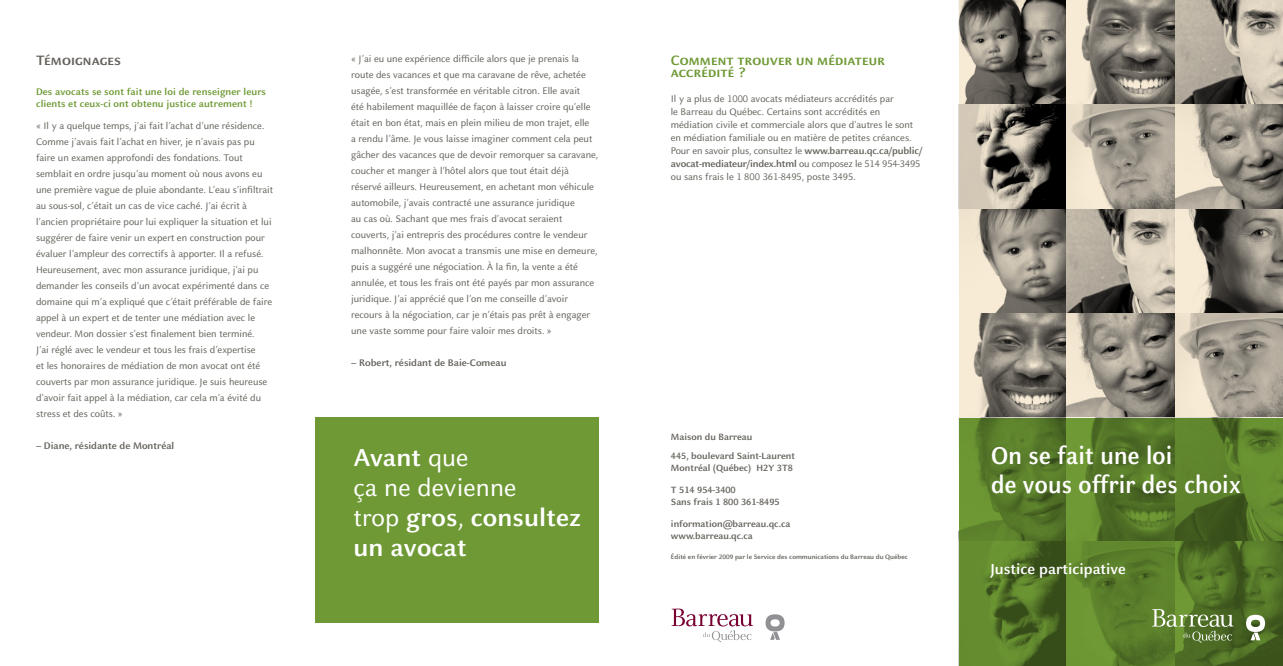
<style>
.page{position:relative;width:1283px;height:666px;background:#fff}
.page>*{position:absolute;margin:0;border:0;box-sizing:border-box;transform-origin:0 0}
.t1{font:700 27px/30px "Barreau Sans";letter-spacing:.005em;color:#fff}
.t2{font:700 27px/29px "Barreau Sans";letter-spacing:.005em;color:#fff;scale:.9 1}
.t3{font:700 16px "Barreau Sans";color:#fff}
.t4{font:700 15px/12px "Barreau Sans SC";letter-spacing:.005em;color:#6e9934}
.t5{font:700 15px "Barreau Sans SC";letter-spacing:.005em;color:#65625b}
.t6{font:10.5px/16px "Barreau Sans";color:#65625b}
.t7{font:700 10.5px/12px "Barreau Sans";letter-spacing:.005em;color:#6e9934}
.t8{font:700 10.5px "Barreau Sans";color:#65625b}
.t9{font:700 10px/12px "Barreau Sans";color:#65625b}
.t10{font:700 7px "Barreau Sans";color:#65625b}
.s1{font-weight:400}
.s2{font-weight:700}
</style>
<div class="page">
<svg style="left:671px;top:609px;width:82px;height:33px"></svg>
<svg style="left:765px;top:614px;width:19px;height:26px"></svg>
<svg style="left:959px;top:0;width:323px;height:418px;background:#999286"></svg>
<svg style="left:959px;top:418px;width:323px;height:248px;background:#587b29"></svg>
<div style="left:315px;top:417px;width:283px;height:205px;background:#6e9934"></div>
<svg style="left:1152px;top:609px;width:82px;height:34px;background:#718c4c"></svg>
<svg style="left:1246px;top:614px;width:19px;height:26px"></svg>
<h3 class="t5" style="left:36px;top:52px;width:87px">Témoignages</h3>
<p class="t7" style="left:36px;top:86px;width:231px">Des avocats se sont fait une loi de renseigner leurs clients et ceux-ci ont obtenu justice autrement !</p>
<p class="t6" style="left:36px;top:118px;width:239px">« Il y a quelque temps, j’ai fait l’achat d’une résidence.<br>Comme j’avais fait l’achat en hiver, je n’avais pas pu faire un examen approfondi des fondations. Tout semblait en ordre jusqu’au moment où nous avons eu une première vague de pluie abondante. L’eau s’infiltrait au sous-sol, c’était un cas de vice caché. J’ai écrit à l’ancien propriétaire pour lui expliquer la situation et lui suggérer de faire venir un expert en construction pour évaluer l’ampleur des correctifs à apporter. Il a refusé.<br>Heureusement, avec mon assurance juridique, j’ai pu demander les conseils d’un avocat expérimenté dans ce domaine qui m’a expliqué que c’était préférable de faire appel à un expert et de tenter une médiation avec le vendeur. Mon dossier s’est finalement bien terminé.<br>J’ai réglé avec le vendeur et tous les frais d’expertise<br>et les honoraires de médiation de mon avocat ont été couverts par mon assurance juridique. Je suis heureuse d’avoir fait appel à la médiation, car cela m’a évité du stress et des coûts. »</p>
<p class="t8" style="left:36px;top:440px;width:140px">– Diane, résidante de Montréal</p>
<p class="t6" style="left:351px;top:51px;width:248px">« J’ai eu une expérience difficile alors que je prenais la route des vacances et que ma caravane de rêve, achetée usagée, s’est transformée en véritable citron. Elle avait<br>été habilement maquillée de façon à laisser croire qu’elle était en bon état, mais en plein milieu de mon trajet, elle<br>a rendu l’âme. Je vous laisse imaginer comment cela peut gâcher des vacances que de devoir remorquer sa caravane, coucher et manger à l’hôtel alors que tout était déjà réservé ailleurs. Heureusement, en achetant mon véhicule automobile, j’avais contracté une assurance juridique<br>au cas où. Sachant que mes frais d’avocat seraient couverts, j’ai entrepris des procédures contre le vendeur malhonnête. Mon avocat a transmis une mise en demeure, puis a suggéré une négociation. À la fin, la vente a été annulée, et tous les frais ont été payés par mon assurance juridique. J’ai apprécié que l’on me conseille d’avoir recours à la négociation, car je n’étais pas prêt à engager une vaste somme pour faire valoir mes droits. »</p>
<p class="t8" style="left:351px;top:357px;width:157px">– Robert, résidant de Baie-Comeau</p>
<h1 class="t1" style="left:353px;top:443px;width:229px">Avant <span class="s1">que<br>ça ne devienne<br>trop</span> gros<span class="s1">,</span> consultez un avocat</h1>
<h3 class="t4" style="left:670px;top:54px;width:216px">Comment trouver un médiateur accrédité ?</h3>
<p class="t6" style="left:670px;top:92px;width:253px;line-height:13px">Il y a plus de 1000 avocats médiateurs accrédités par<br>le Barreau du Québec. Certains sont accrédités en médiation civile et commerciale alors que d’autres le sont en médiation familiale ou en matière de petites créances.<br>Pour en savoir plus, consultez le <span class="s2">www.barreau.qc.ca/public/ avocat-mediateur/index.html</span> ou composez le 514 954-3495 ou sans frais le 1 800 361-8495, poste 3495.</p>
<p class="t9" style="left:671px;top:428px;width:123px;line-height:19px">Maison du Barreau<br>445, boulevard Saint-Laurent</p>
<p class="t9" style="left:671px;top:462px;width:124px">Montréal (Québec) H2Y 3T8</p>
<p class="t9" style="left:671px;top:484px;width:110px">T 514 954-3400<br>Sans frais 1 800 361-8495</p>
<p class="t9" style="left:671px;top:518px;width:121px">information@barreau.qc.ca www.barreau.qc.ca</p>
<p class="t10" style="left:671px;top:553px;width:238px">Édité en février 2009 par le Service des communications du Barreau du Québec</p>
<h1 class="t2" style="left:991px;top:441px;width:279px">On se fait une loi<br>de vous offrir des choix</h1>
<h2 class="t3" style="left:990px;top:560px;width:137px">Justice participative</h2>
</div>
